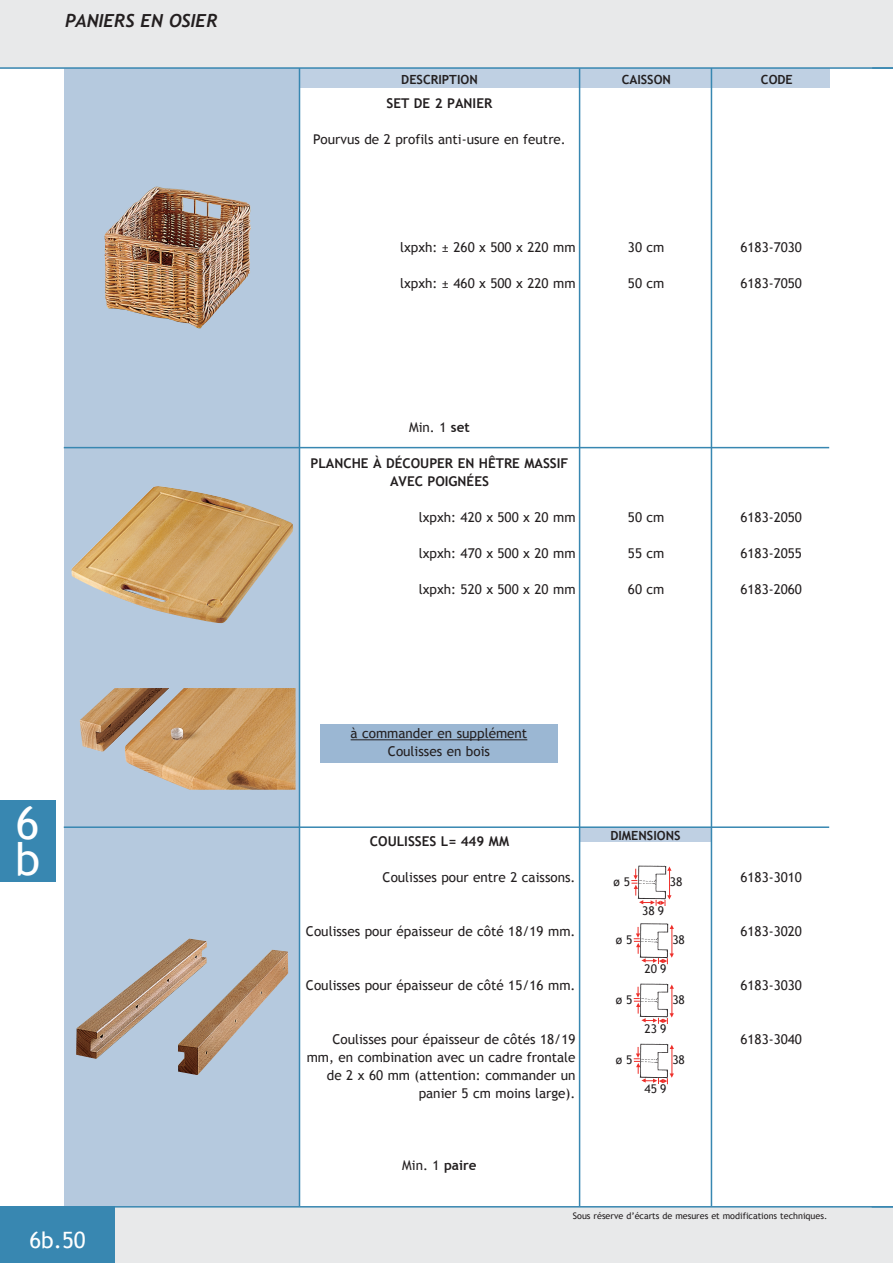
<style>
.page{position:relative;width:893px;height:1263px;background:#fff}
.page>*{position:absolute;margin:0;border:0;box-sizing:border-box;transform-origin:0 0}
.t1{font:45px/36px "Trebuchet MS";color:#fff}
.t2{font:22.5px "Trebuchet MS";color:#fff}
.t3{font:italic 700 18px "Trebuchet";color:#231f20}
.t4{font:13.5px/18px "Trebuchet MS";color:#231f20;text-align:right}
.t5{font:700 13.5px/18px "Trebuchet MS";color:#231f20;text-align:center}
.t6{font:700 12.6px "Trebuchet MS";color:#231f20}
.t7{font:12px "Trebuchet MS";color:#231f20}
.t8{font:9px "Trebuchet MS";color:#231f20}
.s1{font-weight:700}
</style>
<div class="page">
<div style="left:0;top:0;width:893px;height:68px;background:#e8e9ea"></div>
<div style="left:580px;top:828px;width:131px;height:14px;background:#bfd0e3"></div>
<div style="left:299px;top:68px;width:530px;height:20px;background:#bfd0e3"></div>
<div style="left:64px;top:68px;width:235px;height:380px;background:#b5c9de"></div>
<img style="left:104px;top:187px;width:147px;height:142px">
<div style="left:64px;top:827px;width:235px;height:379px;background:#b5c9de"></div>
<img style="left:76px;top:938px;width:212px;height:137px">
<div style="left:64px;top:448px;width:235px;height:379px;background:#b5c9de"></div>
<img style="left:71px;top:486px;width:222px;height:137px">
<hr style="left:64px;top:447px;width:765px;height:1px;background:#3887b1">
<hr style="left:64px;top:826px;width:765px;height:2px;background:#3887b1">
<hr style="left:579px;top:68px;width:1px;height:1139px;background:#3887b1">
<hr style="left:711px;top:68px;width:1px;height:1139px;background:#3887b1">
<hr style="left:299px;top:68px;width:1px;height:1139px;background:#3887b1">
<div style="left:320px;top:724px;width:237px;height:38px;background:#9bb7d3"></div>
<hr style="left:351px;top:739px;width:176px;height:1px;background:#231f20">
<img style="left:80px;top:688px;width:216px;height:102px">
<img style="left:636px;top:1043px;width:38px;height:40px">
<img style="left:640px;top:983px;width:27px;height:1px">
<svg style="left:634px;top:984px;width:40px;height:40px"></svg>
<img style="left:640px;top:923px;width:29px;height:2px">
<svg style="left:634px;top:925px;width:40px;height:39px"></svg>
<img style="left:638px;top:865px;width:34px;height:31px">
<svg style="left:631px;top:866px;width:40px;height:40px"></svg>
<div style="left:62px;top:1206px;width:831px;height:57px;background:#e8e9ea"></div>
<div style="left:0;top:1206px;width:115px;height:57px;background:#3887b1"></div>
<hr style="left:0;top:1206px;width:893px;height:1px;background:#3887b1">
<div style="left:0;top:800px;width:55px;height:82px;background:#3887b1"></div>
<hr style="left:0;top:67px;width:893px;height:2px;background:#3887b1">
<h3 class="t3" style="left:65px;top:9px;width:154px">PANIERS EN OSIER</h3>
<h1 class="t1" style="left:15px;top:805px;width:27px">6 b</h1>
<h2 class="t2" style="left:29px;top:1227px;width:58px">6b.50</h2>
<p class="t6" style="left:401px;top:71px;width:78px">DESCRIPTION</p>
<p class="t6" style="left:761px;top:71px;width:33px">CODE</p>
<p class="t6" style="left:622px;top:71px;width:51px">CAISSON</p>
<p class="t5" style="left:387px;top:94px;width:107px">SET DE 2 PANIER</p>
<p class="t4" style="left:313px;top:130px;width:254px">Pourvus de 2 profils anti-usure en feutre.</p>
<p class="t4" style="left:400px;top:238px;width:177px">lxpxh: ± 260 x 500 x 220 mm</p>
<p class="t4" style="left:400px;top:274px;width:177px">lxpxh: ± 460 x 500 x 220 mm</p>
<p class="t4" style="left:628px;top:238px;width:38px">30 cm</p>
<p class="t4" style="left:628px;top:274px;width:38px">50 cm</p>
<p class="t4" style="left:409px;top:418px;width:62px">Min. 1 <span class="s1">set</span></p>
<p class="t5" style="left:310px;top:454px;width:259px">PLANCHE À DÉCOUPER EN HÊTRE MASSIF<br>AVEC POIGNÉES</p>
<p class="t4" style="left:419px;top:508px;width:158px">lxpxh: 420 x 500 x 20 mm</p>
<p class="t4" style="left:419px;top:544px;width:158px">lxpxh: 470 x 500 x 20 mm</p>
<p class="t4" style="left:419px;top:580px;width:158px">lxpxh: 520 x 500 x 20 mm</p>
<p class="t4" style="left:628px;top:508px;width:38px">50 cm</p>
<p class="t4" style="left:628px;top:544px;width:38px">55 cm</p>
<p class="t4" style="left:628px;top:580px;width:38px">60 cm</p>
<p class="t4" style="left:351px;top:724px;width:178px;text-align:center">à commander en supplément<br>Coulisses en bois</p>
<p class="t5" style="left:370px;top:832px;width:141px">COULISSES L= 449 MM</p>
<p class="t4" style="left:383px;top:868px;width:194px">Coulisses pour entre 2 caissons.</p>
<p class="t4" style="left:306px;top:922px;width:271px">Coulisses pour épaisseur de côté 18/19 mm.</p>
<p class="t4" style="left:306px;top:976px;width:271px">Coulisses pour épaisseur de côté 15/16 mm.</p>
<p class="t4" style="left:307px;top:1030px;width:270px">Coulisses pour épaisseur de côtés 18/19 mm, en combination avec un cadre frontale de 2 x 60 mm (attention: commander un panier 5 cm moins large).</p>
<p class="t4" style="left:402px;top:1156px;width:76px">Min. 1 <span class="s1">paire</span></p>
<p class="t6" style="left:610px;top:827px;width:72px">DIMENSIONS</p>
<p class="t7" style="left:613px;top:874px;width:18px">ø 5</p>
<p class="t7" style="left:670px;top:874px;width:14px">38</p>
<p class="t7" style="left:642px;top:904px;width:23px">389</p>
<p class="t7" style="left:616px;top:932px;width:18px">ø 5</p>
<p class="t7" style="left:672px;top:933px;width:14px">38</p>
<p class="t7" style="left:645px;top:962px;width:23px">209</p>
<p class="t7" style="left:616px;top:992px;width:18px">ø 5</p>
<p class="t7" style="left:672px;top:993px;width:14px">38</p>
<p class="t7" style="left:645px;top:1022px;width:23px">239</p>
<p class="t7" style="left:616px;top:1052px;width:18px">ø 5</p>
<p class="t7" style="left:672px;top:1053px;width:14px">38</p>
<p class="t7" style="left:645px;top:1082px;width:23px">459</p>
<p class="t4" style="left:740px;top:238px;width:63px">6183-7030</p>
<p class="t4" style="left:740px;top:274px;width:63px">6183-7050</p>
<p class="t4" style="left:740px;top:508px;width:63px">6183-2050</p>
<p class="t4" style="left:740px;top:544px;width:63px">6183-2055</p>
<p class="t4" style="left:740px;top:580px;width:63px">6183-2060</p>
<p class="t4" style="left:740px;top:868px;width:63px">6183-3010</p>
<p class="t4" style="left:740px;top:922px;width:63px">6183-3020</p>
<p class="t4" style="left:740px;top:976px;width:63px">6183-3030</p>
<p class="t4" style="left:740px;top:1030px;width:63px">6183-3040</p>
<p class="t8" style="left:573px;top:1210px;width:256px">Sous réserve d’écarts de mesures et modifications techniques.</p>
</div>
